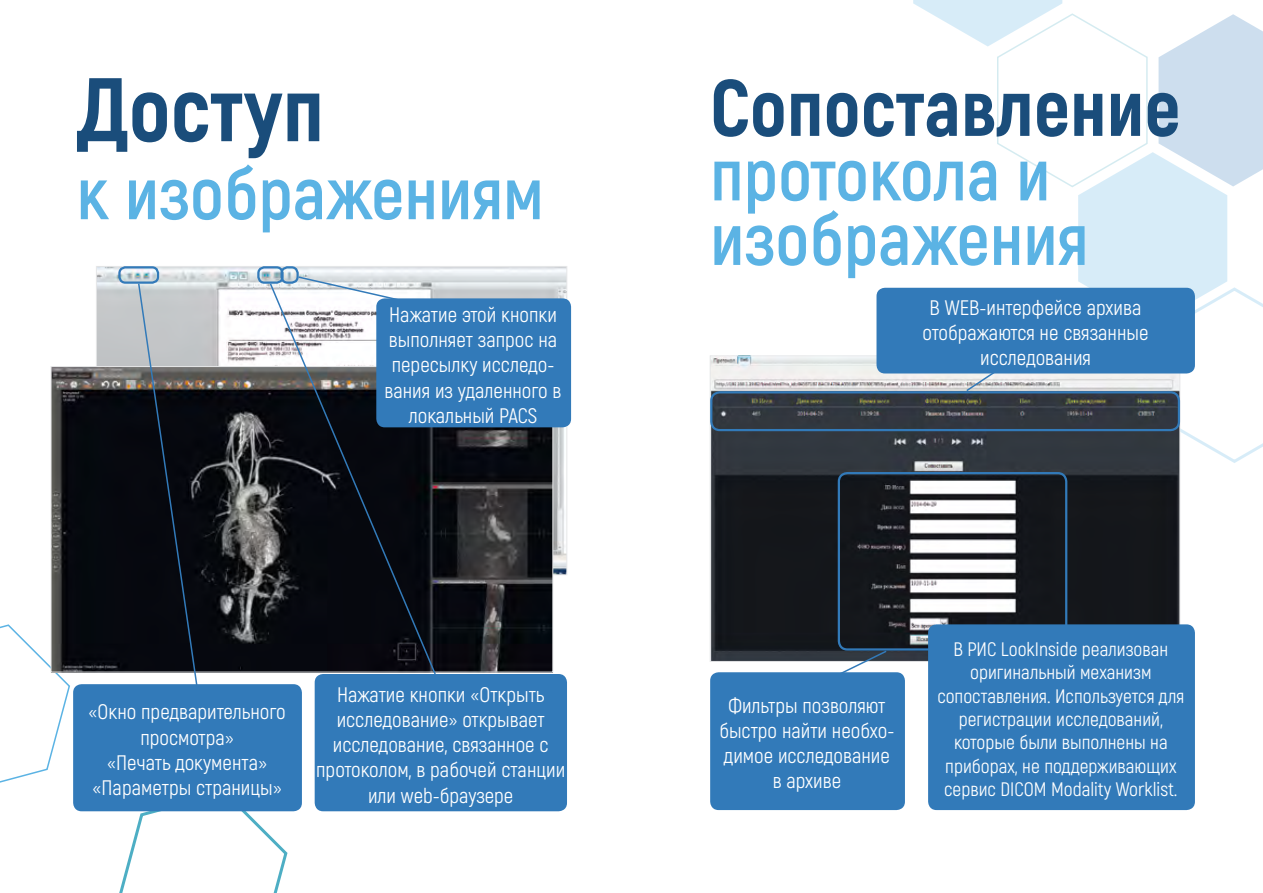
<style>
.page{position:relative;width:1263px;height:893px;background:#fff}
.page>*{position:absolute;margin:0;border:0;box-sizing:border-box;transform-origin:0 0}
.t1{font:800 90px "Akrobat";color:#1a4d7b}
.t2{font:800 79.5px "Akrobat";color:#1a4d7b}
.t3{font:700 73.5px/64.5px "Akrobat";color:#5bb3e4}
.t4{font:21px/25.2px "Akrobat";color:#fff;text-align:center}
.t5{font:19.5px/23.4px "Akrobat";color:#fff;text-align:center}
</style>
<div class="page">
<svg style="left:0;top:623px;width:71px;height:160px"></svg>
<svg style="left:116px;top:811px;width:173px;height:82px"></svg>
<img style="left:98px;top:268px;width:467px;height:305px">
<img style="left:53px;top:368px;width:498px;height:302px">
<div style="left:257px;top:266px;width:27px;height:18px;border:2px solid #327ab9;border-radius:6px"></div>
<div style="left:73px;top:684px;width:229px;height:127px;background:#327ab9;border-radius:9px"></div>
<div style="left:280px;top:266px;width:19px;height:18px;border:2px solid #327ab9;border-radius:6px"></div>
<div style="left:118px;top:266px;width:41px;height:18px;border:2px solid #327ab9;border-radius:6px"></div>
<div style="left:315px;top:674px;width:252px;height:137px;background:#327ab9;border-radius:9px"></div>
<div style="left:376px;top:298px;width:195px;height:129px;background:#327ab9;border-radius:9px"></div>
<svg style="left:297px;top:275px;width:124px;height:7px"></svg>
<svg style="left:137px;top:282px;width:61px;height:403px;background:#3b3f45"></svg>
<svg style="left:268px;top:282px;width:169px;height:394px"></svg>
<img style="left:712px;top:358px;width:466px;height:302px">
<div style="left:710px;top:672px;width:195px;height:138px;background:#327ab9;border-radius:9px"></div>
<div style="left:876px;top:288px;width:319px;height:85px;background:#327ab9;border-radius:9px"></div>
<div style="left:710px;top:391px;width:470px;height:40px;border:2px solid #327ab9;border-radius:9px"></div>
<div style="left:838px;top:472px;width:229px;height:179px;border:2px solid #327ab9;border-radius:9px"></div>
<svg style="left:817px;top:649px;width:71px;height:24px"></svg>
<svg style="left:913px;top:0;width:350px;height:465px"></svg>
<div style="left:928px;top:624px;width:267px;height:186px;background:#327ab9;border-radius:9px"></div>
<p class="t1" style="left:77px;top:52px;width:249px">Доступ</p>
<p class="t3" style="left:77px;top:161px;width:469px">к изображениям</p>
<p class="t4" style="left:385px;top:302px;width:178px">Нажатие этой кнопки выполняет запрос на пересылку исследо&shy;вания из удаленного в локальный PACS</p>
<p class="t4" style="left:88px;top:699px;width:199px">«Окно предварительного просмотра»<br>«Печать документа» «Параметры страницы»</p>
<p class="t4" style="left:316px;top:682px;width:251px">Нажатие кнопки «Открыть исследование» открывает исследование, связанное с протоколом, в рабочей станции или web-браузере</p>
<p class="t2" style="left:710px;top:57px;width:472px">Сопоставление</p>
<p class="t3" style="left:710px;top:142px;width:380px">протокола и изображения</p>
<p class="t4" style="left:923px;top:295px;width:227px">В WEB-интерфейсе архива отображаются не связанные исследования</p>
<p class="t4" style="left:719px;top:693px;width:177px">Фильтры позволяют быстро найти необхо&shy;димое исследование в архиве</p>
<p class="t5" style="left:937px;top:637px;width:249px">В РИС LookInside реализован оригинальный механизм сопоставления. Используется для регистрации исследований, которые были выполнены на приборах, не поддерживающих сервис DICOM Modality Worklist.</p>
</div>
